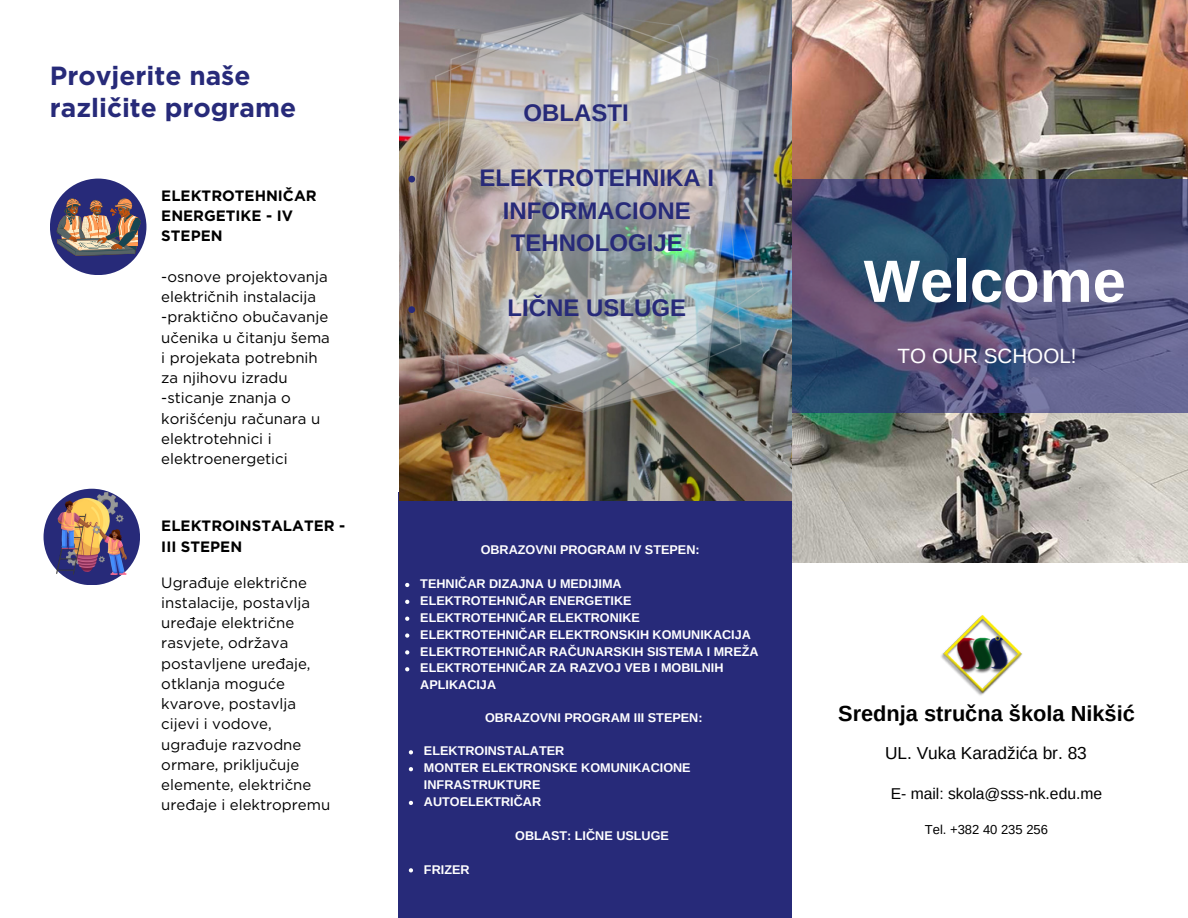
<style>
.page{position:relative;width:1188px;height:918px;background:#fff}
.page>*{position:absolute;margin:0;border:0;box-sizing:border-box;transform-origin:0 0}
.t1{font:700 59.7px "Arimo";color:#fff}
.t2{font:700 26.25px/31.5px "Gotham";color:#272a79}
.t3{font:700 24px/32.7px "Arimo";color:#272a79;text-align:center}
.t4{font:700 21.75px "Arimo";color:#000}
.t5{font:20.7px "Arimo";color:#fff}
.t6{font:17.25px "Arimo";color:#000}
.t7{font:15.6px "Arimo";color:#000}
.t8{font:15px/20.2px "Gotham";color:#000}
.t9{font:700 15px/20.2px "Gotham";color:#000}
.t10{font:13.05px "Arimo";color:#000}
.t11{font:700 12.6px/16.8px "Arimo";color:#fff}
</style>
<div class="page">
<img style="left:792px;top:0;width:396px;height:562px">
<div style="left:399px;top:493px;width:393px;height:425px;background:#272a79"></div>
<img style="left:399px;top:0;width:393px;height:501px">
<div style="left:50px;top:179px;width:96px;height:96px;background:#272a79;border-radius:50%"></div>
<div style="left:44px;top:489px;width:96px;height:96px;background:#272a79;border-radius:50%"></div>
<img style="left:941px;top:615px;width:81px;height:81px">
<svg style="left:792px;top:179px;width:396px;height:233px;background:#464e75"></svg>
<img style="left:425px;top:13px;width:338px;height:399px">
<img style="left:57px;top:493px;width:69px;height:82px">
<img style="left:57px;top:198px;width:84px;height:58px">
<svg style="left:408px;top:176px;width:7px;height:7px"></svg>
<svg style="left:408px;top:306px;width:7px;height:7px"></svg>
<svg style="left:405px;top:583px;width:4px;height:4px"></svg>
<svg style="left:405px;top:600px;width:4px;height:4px"></svg>
<svg style="left:405px;top:617px;width:4px;height:4px"></svg>
<svg style="left:405px;top:633px;width:4px;height:5px"></svg>
<svg style="left:405px;top:650px;width:4px;height:5px"></svg>
<svg style="left:405px;top:667px;width:4px;height:4px"></svg>
<svg style="left:409px;top:750px;width:4px;height:4px"></svg>
<svg style="left:409px;top:767px;width:4px;height:4px"></svg>
<svg style="left:409px;top:801px;width:4px;height:4px"></svg>
<svg style="left:409px;top:868px;width:4px;height:4px"></svg>
<p class="t2" style="left:50px;top:60px;width:248px">Provjerite naše različite programe</p>
<p class="t9" style="left:161px;top:185px;width:157px">ELEKTROTEHNIČAR<br>ENERGETIKE - IV<br>STEPEN</p>
<p class="t8" style="left:161px;top:266px;width:168px">-osnove projektovanja električnih instalacija</p>
<h1 class="t8" style="left:161px;top:307px;width:170px">-praktično obučavanje učenika u čitanju šema i projekata potrebnih za njihovu izradu</h1>
<h5 class="t8" style="left:161px;top:388px;width:161px">-sticanje znanja o korišćenju računara u elektrotehnici i elektroenergetici</h5>
<p class="t9" style="left:161px;top:516px;width:186px">ELEKTROINSTALATER -<br>III STEPEN</p>
<p class="t8" style="left:161px;top:572px;width:170px">Ugrađuje električne instalacije, postavlja uređaje električne rasvjete, održava postavljene uređaje, otklanja moguće kvarove, postavlja cijevi i vodove, ugrađuje razvodne ormare, priključuje elemente, električne uređaje i elektropremu</p>
<p class="t3" style="left:524px;top:96px;width:107px">OBLASTI</p>
<p class="t3" style="left:479px;top:161px;width:236px">ELEKTROTEHNIKA I<br>INFORMACIONE<br>TEHNOLOGIJE</p>
<p class="t3" style="left:507px;top:292px;width:180px">LIČNE USLUGE</p>
<p class="t11" style="left:481px;top:542px;width:220px">OBRAZOVNI PROGRAM IV STEPEN:</p>
<p class="t11" style="left:420px;top:575px;width:203px">TEHNIČAR DIZAJNA U MEDIJIMA</p>
<p class="t11" style="left:420px;top:592px;width:213px">ELEKTROTEHNIČAR ENERGETIKE</p>
<p class="t11" style="left:420px;top:609px;width:221px">ELEKTROTEHNIČAR ELEKTRONIKE</p>
<p class="t11" style="left:420px;top:626px;width:332px">ELEKTROTEHNIČAR ELEKTRONSKIH KOMUNIKACIJA</p>
<p class="t11" style="left:420px;top:643px;width:340px">ELEKTROTEHNIČAR RAČUNARSKIH SISTEMA I MREŽA</p>
<p class="t11" style="left:420px;top:660px;width:305px">ELEKTROTEHNIČAR ZA RAZVOJ VEB I MOBILNIH<br>APLIKACIJA</p>
<p class="t11" style="left:485px;top:709px;width:219px">OBRAZOVNI PROGRAM III STEPEN:</p>
<p class="t11" style="left:424px;top:743px;width:142px">ELEKTROINSTALATER</p>
<p class="t11" style="left:424px;top:760px;width:268px">MONTER ELEKTRONSKE KOMUNIKACIONE<br>INFRASTRUKTURE</p>
<p class="t11" style="left:424px;top:793px;width:119px">AUTOELEKTRIČAR</p>
<h6 class="t11" style="left:515px;top:827px;width:155px">OBLAST: LIČNE USLUGE</h6>
<p class="t11" style="left:424px;top:861px;width:47px">FRIZER</p>
<p class="t1" style="left:864px;top:248px;width:264px">Welcome</p>
<p class="t5" style="left:898px;top:344px;width:181px">TO OUR SCHOOL!</p>
<p class="t4" style="left:838px;top:702px;width:298px">Srednja stručna škola Nikšić</p>
<p class="t6" style="left:885px;top:743px;width:203px">UL. Vuka Karadžića br. 83</p>
<p class="t7" style="left:891px;top:784px;width:213px">E- mail: skola@sss-nk.edu.me</p>
<h2 class="t10" style="left:925px;top:823px;width:125px">Tel. +382 40 235 256</h2>
</div>
